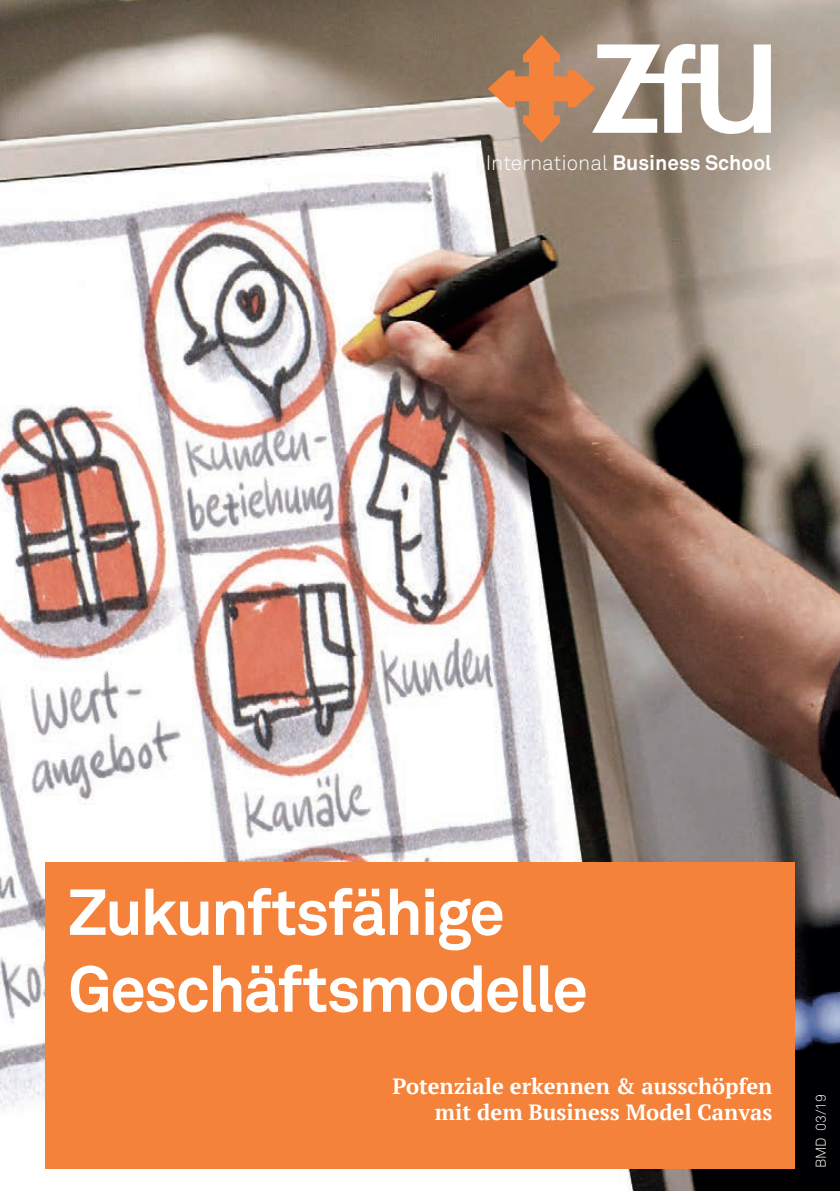
<style>
.page{position:relative;width:840px;height:1191px;background:#fff}
.page>*{position:absolute;margin:0;border:0;box-sizing:border-box;transform-origin:0 0}
.zfu_-_Lauftext{font:700 64px/76.8px "Akkurat Office";letter-spacing:-.03em;color:#fff}
.t1{font:700 22px/26.4px "PT Serif";color:#fff;text-align:right}
.t2{font:700 20.8px "Akkurat";color:#fff}
.x_Text_klein{font:300 14px "Akkurat";color:#fff}
.s1{font-weight:300}
</style>
<div class="page">
<img style="left:0;top:0;width:839px;height:1191px">
<div style="left:45px;top:862px;width:749px;height:306px;background:#f4823a"></div>
<svg style="left:487px;top:35px;width:283px;height:108px"></svg>
<p class="t2" style="left:485px;top:149px;width:287px"><span class="s1">International</span> Business School</p>
<p class="zfu_-_Lauftext" style="left:68px;top:874px;width:521px">Zukunftsfähige<br>Geschäftsmodelle</p>
<p class="t1" style="left:392px;top:1072px;width:381px">Potenziale erkennen &amp; ausschöpfen mit dem Business Model Canvas</p>
<p class="x_Text_klein" style="left:812px;top:1168px;width:76px;rotate:-90deg">BMD 03/19</p>
</div>
